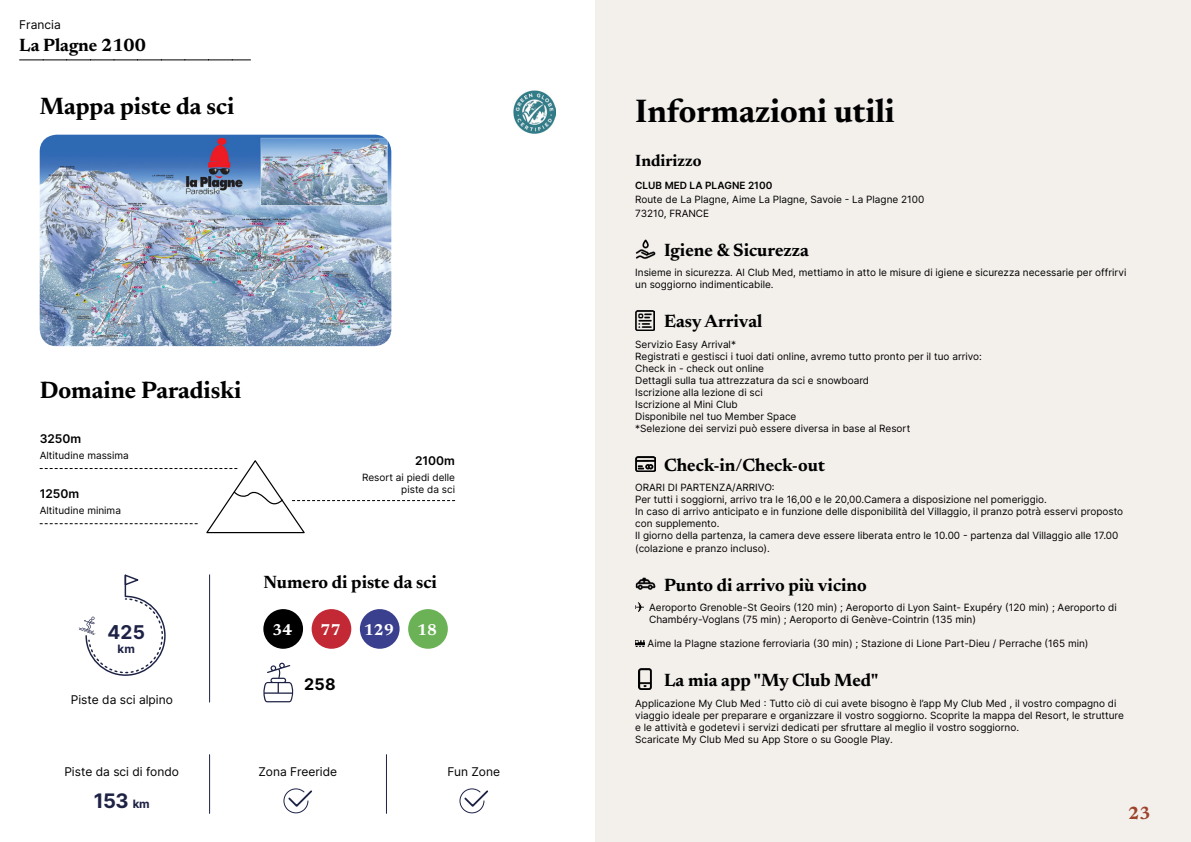
<style>
.page{position:relative;width:1191px;height:842px;background:#fff}
.page>*{position:absolute;margin:0;border:0;box-sizing:border-box;transform-origin:0 0}
.t1{font:700 33px "Newsreader 24 pt";color:#000}
.t2{font:700 24px "Newsreader 24 pt";color:#000}
.t3{font:700 20px "Inter";color:#1e2346}
.t4{font:700 19px "Inter";color:#1e2346}
.t5{font:700 18px "Newsreader 24 pt";color:#000}
.t6{font:700 18px "Newsreader 24 pt";color:#9d432c}
.t7{font:700 16.5px "Newsreader 24 pt";color:#000}
.t8{font:700 16px "Newsreader 24 pt";letter-spacing:.01em;color:#fff}
.t9{font:700 16px "Inter";color:#000}
.t10{font:12px "Inter";color:#000}
.t11{font:600 12px "Inter";color:#000}
.t12{font:700 11.5px "Inter";color:#1e2346}
.t13{font:10px/12px "Inter";color:#000}
.t14{font:600 10px "Inter";color:#000}
.s1{font-size:11.5px}
</style>
<div class="page">
<div style="left:595px;top:0;width:596px;height:842px;background:#f3f0ec"></div>
<img style="left:40px;top:135px;width:351px;height:211px">
<svg style="left:20px;top:60px;width:230px;height:1px"></svg>
<img style="left:513px;top:91px;width:43px;height:42px">
<svg style="left:40px;top:460px;width:415px;height:74px"></svg>
<div style="left:263px;top:609px;width:40px;height:40px;background:#000;border-radius:50%"></div>
<div style="left:312px;top:609px;width:39px;height:40px;background:#c22934;border-radius:50%"></div>
<div style="left:360px;top:609px;width:39px;height:40px;background:#3a3f8e;border-radius:50%"></div>
<div style="left:408px;top:609px;width:40px;height:40px;background:#6bb257;border-radius:50%"></div>
<svg style="left:79px;top:574px;width:86px;height:101px"></svg>
<svg style="left:263px;top:663px;width:30px;height:39px"></svg>
<svg style="left:283px;top:788px;width:29px;height:26px"></svg>
<svg style="left:459px;top:788px;width:29px;height:26px"></svg>
<hr style="left:209px;top:755px;width:1px;height:58px;background:#1e2346">
<hr style="left:209px;top:575px;width:1px;height:127px;background:#1e2346">
<hr style="left:386px;top:755px;width:1px;height:58px;background:#1e2346">
<img style="left:635px;top:239px;width:20px;height:20px">
<img style="left:636px;top:310px;width:18px;height:20px">
<img style="left:635px;top:456px;width:20px;height:15px">
<img style="left:635px;top:577px;width:20px;height:13px">
<svg style="left:635px;top:603px;width:8px;height:8px"></svg>
<svg style="left:635px;top:640px;width:10px;height:6px"></svg>
<img style="left:638px;top:668px;width:14px;height:21px">
<p class="t10" style="left:19px;top:15px;width:43px">Francia</p>
<h3 class="t5" style="left:19px;top:32px;width:128px">La Plagne 2100</h3>
<h2 class="t2" style="left:40px;top:89px;width:196px">Mappa piste da sci</h2>
<h2 class="t2" style="left:40px;top:372px;width:203px">Domaine Paradiski</h2>
<p class="t11" style="left:40px;top:430px;width:43px">3250m</p>
<p class="t13" style="left:40px;top:449px;width:91px">Altitudine massima</p>
<p class="t11" style="left:40px;top:485px;width:41px">1250m</p>
<p class="t13" style="left:40px;top:504px;width:83px">Altitudine minima</p>
<p class="t11" style="left:415px;top:452px;width:42px">2100m</p>
<p class="t13" style="left:362px;top:471px;width:94px;text-align:right">Resort ai piedi delle piste da sci</p>
<h3 class="t5" style="left:263px;top:569px;width:175px">Numero di piste da sci</h3>
<h3 class="t4" style="left:107px;top:618px;width:39px">425</h3>
<h3 class="t8" style="left:272px;top:618px;width:21px">34</h3>
<h3 class="t8" style="left:321px;top:618px;width:21px">77</h3>
<h3 class="t8" style="left:364px;top:618px;width:32px">129</h3>
<h3 class="t8" style="left:417px;top:618px;width:21px">18</h3>
<p class="t12" style="left:117px;top:640px;width:19px">km</p>
<p class="t10" style="left:71px;top:691px;width:104px">Piste da sci alpino</p>
<p class="t10" style="left:64px;top:762px;width:116px">Piste da sci di fondo</p>
<h3 class="t3" style="left:94px;top:786px;width:57px">153 <span class="s1">km</span></h3>
<h3 class="t9" style="left:304px;top:673px;width:33px">258</h3>
<p class="t10" style="left:258px;top:762px;width:80px">Zona Freeride</p>
<p class="t10" style="left:447px;top:762px;width:54px">Fun Zone</p>
<h1 class="t1" style="left:635px;top:87px;width:261px">Informazioni utili</h1>
<h3 class="t7" style="left:635px;top:149px;width:68px">Indirizzo</h3>
<p class="t14" style="left:635px;top:178px;width:139px">CLUB MED LA PLAGNE 2100</p>
<p class="t13" style="left:635px;top:192px;width:291px;line-height:14px">Route de La Plagne, Aime La Plagne, Savoie - La Plagne 2100<br>73210, FRANCE</p>
<h3 class="t5" style="left:664px;top:237px;width:146px">Igiene &amp; Sicurezza</h3>
<p class="t13" style="left:635px;top:267px;width:493px">Insieme in sicurezza. Al Club Med, mettiamo in atto le misure di igiene e sicurezza necessarie per offrirvi un soggiorno indimenticabile.</p>
<h3 class="t5" style="left:664px;top:309px;width:100px">Easy Arrival</h3>
<p class="t13" style="left:635px;top:338px;width:348px">Servizio Easy Arrival*<br>Registrati e gestisci i tuoi dati online, avremo tutto pronto per il tuo arrivo:<br>Check in - check out online<br>Dettagli sulla tua attrezzatura da sci e snowboard<br>Iscrizione alla lezione di sci<br>Iscrizione al Mini Club<br>Disponibile nel tuo Member Space<br>*Selezione dei servizi può essere diversa in base al Resort</p>
<h3 class="t5" style="left:664px;top:452px;width:162px">Check-in/Check-out</h3>
<p class="t13" style="left:635px;top:482px;width:489px">ORARI DI PARTENZA/ARRIVO:<br>Per tutti i soggiorni, arrivo tra le 16,00 e le 20,00.Camera a disposizione nel pomeriggio.<br>In caso di arrivo anticipato e in funzione delle disponibilità del Villaggio, il pranzo potrà esservi proposto con supplemento.<br>Il giorno della partenza, la camera deve essere liberata entro le 10.00 - partenza dal Villaggio alle 17.00 (colazione e pranzo incluso).</p>
<h3 class="t5" style="left:664px;top:572px;width:204px">Punto di arrivo più vicino</h3>
<p class="t13" style="left:649px;top:601px;width:469px">Aeroporto Grenoble-St Geoirs (120 min) ; Aeroporto di Lyon Saint- Exupéry (120 min) ; Aeroporto di<br>Chambéry-Voglans (75 min) ; Aeroporto di Genève-Cointrin (135 min)</p>
<p class="t13" style="left:647px;top:637px;width:442px">Aime la Plagne stazione ferroviaria (30 min) ; Stazione di Lione Part-Dieu / Perrache (165 min)</p>
<h3 class="t5" style="left:664px;top:667px;width:216px">La mia app "My Club Med"</h3>
<p class="t13" style="left:635px;top:697px;width:490px">Applicazione My Club Med : Tutto ciò di cui avete bisogno è l’app My Club Med , il vostro compagno di viaggio ideale per preparare e organizzare il vostro soggiorno. Scoprite la mappa del Resort, le strutture e le attività e godetevi i servizi dedicati per sfruttare al meglio il vostro soggiorno.<br>Scaricate My Club Med su App Store o su Google Play.</p>
<h3 class="t6" style="left:1128px;top:800px;width:24px">23</h3>
</div>
